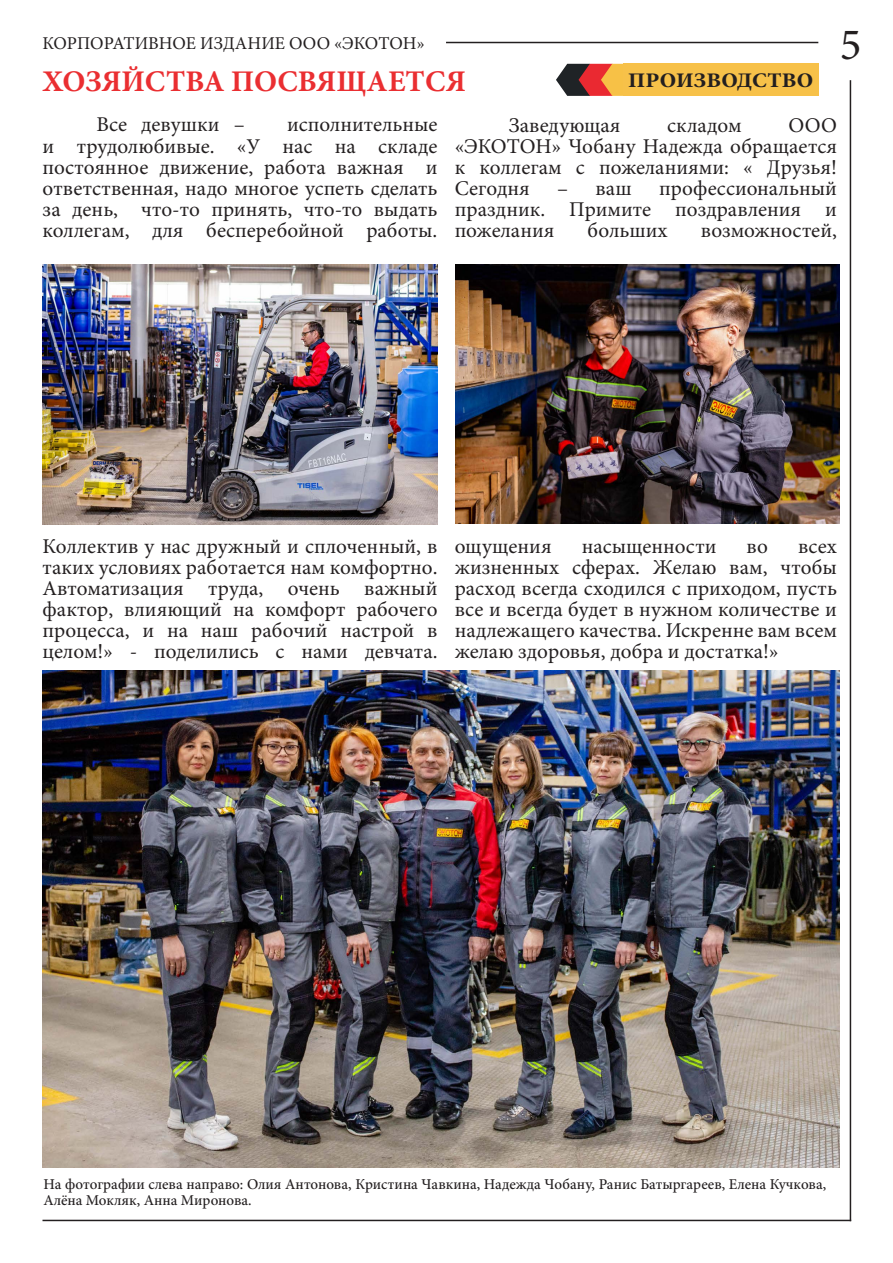
<style>
.page{position:relative;width:893px;height:1263px;background:#fff}
.page>*{position:absolute;margin:0;border:0;box-sizing:border-box;transform-origin:0 0}
.t1{font:45px "Minion Pro";color:#231f20}
.t2{font:700 30px "Minion Pro";color:#ea2e31}
.t3{font:21px/21px "Minion Pro";color:#231f20;text-align:justify}
.t4{font:700 condensed 21px "Minion Pro";color:#231f20;scale:1.2 1}
.t5{font:18px "Minion Pro";color:#231f20}
.t6{font:500 15px/16.5px "Minion Pro";color:#231f20}
</style>
<div class="page">
<hr style="left:446px;top:42px;width:372px;height:1px;background:#231f20">
<hr style="left:850px;top:80px;width:1px;height:1141px;background:#231f20">
<hr style="left:42px;top:1220px;width:809px;height:1px;background:#231f20">
<svg style="left:556px;top:64px;width:67px;height:32px;background:#aa5e44"></svg>
<div style="left:623px;top:64px;width:196px;height:32px;background:#f7c149"></div>
<img style="left:43px;top:671px;width:797px;height:496px">
<img style="left:43px;top:264px;width:394px;height:260px">
<img style="left:455px;top:264px;width:384px;height:259px">
<p class="t5" style="left:42px;top:31px;width:384px">КОРПОРАТИВНОЕ ИЗДАНИЕ ООО «ЭКОТОН»</p>
<p class="t1" style="left:840px;top:14px;width:23px">5</p>
<p class="t2" style="left:43px;top:60px;width:425px">ХОЗЯЙСТВА ПОСВЯЩАЕТСЯ</p>
<p class="t4" style="left:628px;top:66px;width:156px">ПРОИЗВОДСТВО</p>
<p class="t3" style="left:509px;top:115px;width:113px">Заведующая</p>
<p class="t3" style="left:667px;top:115px;width:76px">складом</p>
<p class="t3" style="left:97px;top:114px;width:150px">Все девушки –</p>
<p class="t3" style="left:455px;top:115px;width:384px;text-indent:334px">ООО «ЭКОТОН» Чобану Надежда обращается к коллегам с пожеланиями: « Друзья!<br>Сегодня</p>
<p class="t3" style="left:43px;top:114px;width:396px;text-indent:245px">исполнительные и трудолюбивые. «У нас на складе постоянное движение, работа важная и ответственная, надо многое успеть сделать за день, что-то принять, что-то выдать коллегам, для бесперебойной работы.</p>
<p class="t3" style="left:455px;top:178px;width:384px;text-indent:204px">профессиональный праздник. Примите поздравления и пожелания</p>
<p class="t3" style="left:557px;top:178px;width:76px">– ваш</p>
<p class="t3" style="left:588px;top:220px;width:82px">больших</p>
<p class="t3" style="left:701px;top:220px;width:138px">возможностей,</p>
<p class="t3" style="left:43px;top:535px;width:396px">Коллектив у нас дружный и сплоченный, в таких условиях работается нам комфортно.<br>Автоматизация труда, очень важный фактор, влияющий на комфорт рабочего процесса, и на наш рабочий настрой в целом!» - поделились с нами девчата.</p>
<p class="t3" style="left:455px;top:535px;width:384px;text-indent:343px">всех жизненных сферах. Желаю вам, чтобы расход всегда сходился с приходом, пусть все и всегда будет в нужном количестве и надлежащего качества. Искренне вам всем желаю здоровья, добра и достатка!»</p>
<p class="t3" style="left:455px;top:535px;width:98px">ощущения</p>
<p class="t3" style="left:582px;top:535px;width:136px">насыщенности</p>
<p class="t3" style="left:747px;top:535px;width:23px">во</p>
<p class="t6" style="left:43px;top:1175px;width:784px">На фотографии слева направо: Олия Антонова, Кристина Чавкина, Надежда Чобану, Ранис Батыргареев, Елена Кучкова,<br>Алёна Мокляк, Анна Миронова.</p>
</div>
